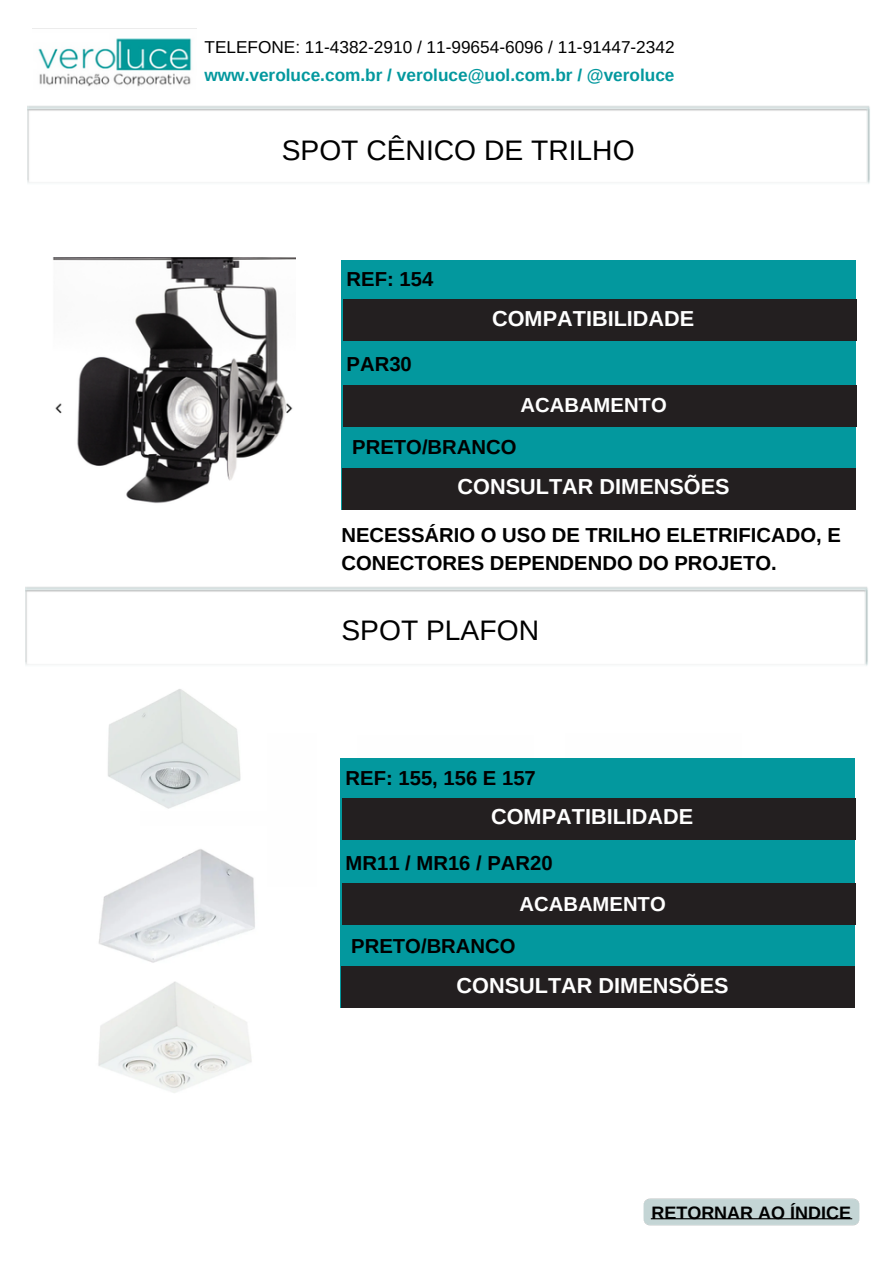
<style>
.page{position:relative;width:894px;height:1264px;background:#fff}
.page>*{position:absolute;margin:0;border:0;box-sizing:border-box;transform-origin:0 0}
.t1{font:28.2px "Arimo";color:#000}
.t2{font:700 21.6px "Arimo";color:#fff}
.t3{font:700 20.25px/28.2px "Arimo";color:#000}
.t4{font:700 20.25px "Arimo";color:#fff}
.t5{font:700 18px "Arimo";color:#000}
.t6{font:17.25px "Arimo";color:#000}
.t7{font:700 17.25px "Arimo";color:#03989e}
</style>
<div class="page">
<img style="left:33px;top:28px;width:163px;height:59px">
<img style="left:27px;top:106px;width:843px;height:78px">
<img style="left:643px;top:1198px;width:217px;height:28px">
<img style="left:53px;top:257px;width:242px;height:246px">
<div style="left:341px;top:260px;width:514px;height:249px;background:#03989e"></div>
<div style="left:343px;top:385px;width:512px;height:42px;background:#231f20"></div>
<div style="left:342px;top:467px;width:513px;height:42px;background:#231f20"></div>
<div style="left:343px;top:299px;width:512px;height:42px;background:#231f20"></div>
<img style="left:108px;top:689px;width:133px;height:120px">
<img style="left:98px;top:849px;width:157px;height:244px">
<div style="left:340px;top:758px;width:514px;height:250px;background:#03989e"></div>
<div style="left:342px;top:883px;width:512px;height:42px;background:#231f20"></div>
<div style="left:341px;top:966px;width:513px;height:42px;background:#231f20"></div>
<div style="left:342px;top:797px;width:512px;height:42px;background:#231f20"></div>
<img style="left:25px;top:587px;width:843px;height:79px">
<h1 class="t6" style="left:204px;top:38px;width:471px">TELEFONE: 11-4382-2910 / 11-99654-6096 / 11-91447-2342</h1>
<p class="t7" style="left:204px;top:66px;width:471px">www.veroluce.com.br / veroluce@uol.com.br / @veroluce</p>
<h2 class="t1" style="left:281px;top:134px;width:354px">SPOT CÊNICO DE TRILHO</h2>
<h2 class="t3" style="left:346px;top:265px;width:88px">REF: 154</h2>
<h2 class="t3" style="left:346px;top:350px;width:67px">PAR30</h2>
<h2 class="t2" style="left:492px;top:306px;width:204px">COMPATIBILIDADE</h2>
<h2 class="t4" style="left:520px;top:394px;width:148px">ACABAMENTO</h2>
<p class="t3" style="left:352px;top:433px;width:166px">PRETO/BRANCO</p>
<h2 class="t2" style="left:457px;top:474px;width:273px">CONSULTAR DIMENSÕES</h2>
<p class="t3" style="left:341px;top:520px;width:501px">NECESSÁRIO O USO DE TRILHO ELETRIFICADO, E<br>CONECTORES DEPENDENDO DO PROJETO.</p>
<h3 class="t1" style="left:341px;top:614px;width:199px">SPOT PLAFON</h3>
<p class="t3" style="left:345px;top:763px;width:192px">REF: 155, 156 E 157</p>
<h2 class="t2" style="left:491px;top:804px;width:204px">COMPATIBILIDADE</h2>
<h2 class="t3" style="left:345px;top:848px;width:208px">MR11 / MR16 / PAR20</h2>
<h2 class="t4" style="left:519px;top:892px;width:148px">ACABAMENTO</h2>
<h2 class="t3" style="left:351px;top:931px;width:166px">PRETO/BRANCO</h2>
<h2 class="t2" style="left:456px;top:973px;width:273px">CONSULTAR DIMENSÕES</h2>
<p class="t5" style="left:651px;top:1202px;width:201px">RETORNAR AO ÍNDICE</p>
</div>
